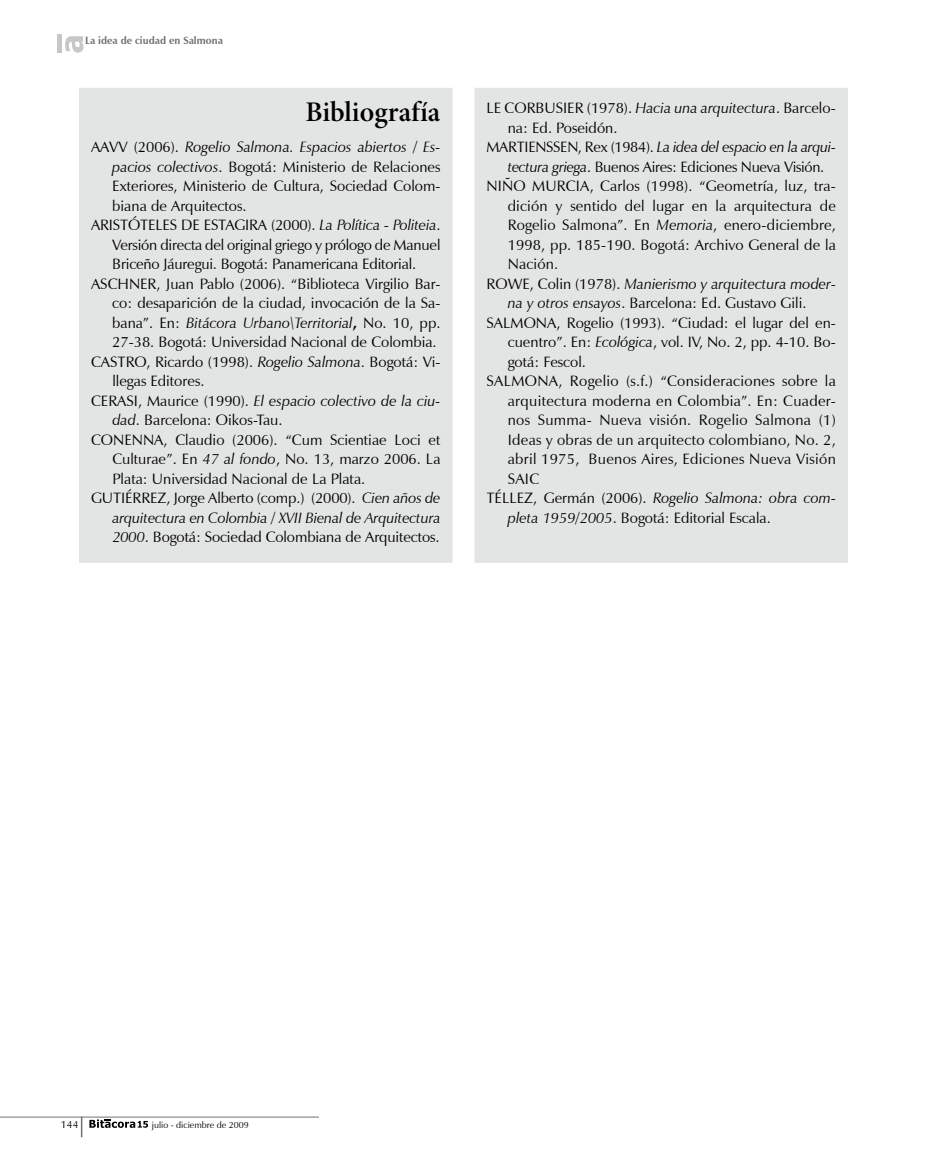
<style>
.page{position:relative;width:927px;height:1170px;background:#fff}
.page>*{position:absolute;margin:0;border:0;box-sizing:border-box;transform-origin:0 0}
.t1{font:28.5px "Minion Pro Semibold Subh";color:#000}
.t2{font:15px "Zapf Humanist 601 BT";color:#000}
.t3{font:italic 15px "Zapf Humanist 601 BT";color:#000}
.t4{font:15px "Zapf Humanist 601 BT";letter-spacing:.02em;color:#000}
.t5{font:15px "Zapf Humanist 601 BT";letter-spacing:-.02em;color:#000}
.t6{font:italic 15px "Zapf Humanist 601 BT";letter-spacing:-.02em;color:#000}
.t7{font:700 10.5px "Zapf Humanist 601 BT";color:#707172}
.t8{font:10.5px "Zapf Humanist 601 BT";color:#000}
.t9{font:9px "Zapf Humanist 601 BT";color:#000}
.s1{font-style:normal}
.s2{font-style:italic}
.s3{font-weight:700;font-style:normal}
.s4{font-style:inherit}
</style>
<div class="page">
<hr style="left:0;top:1116px;width:319px;height:1px;background:#707172">
<svg style="left:81px;top:1116px;width:1px;height:21px"></svg>
<hr style="left:58px;top:34px;width:4px;height:19px;background:#c6c7c8">
<svg style="left:65px;top:36px;width:19px;height:17px"></svg>
<svg style="left:89px;top:1119px;width:59px;height:8px"></svg>
<div style="left:85px;top:94px;width:361px;height:463px;background:#e3e4e4"></div>
<div style="left:79px;top:88px;width:373px;height:475px;border:12px solid #e3e4e4"></div>
<div style="left:480px;top:94px;width:362px;height:463px;background:#e3e4e4"></div>
<div style="left:474px;top:88px;width:374px;height:475px;border:12px solid #e3e4e4"></div>
<p class="t7" style="left:85px;top:34px;width:140px">La idea de ciudad en Salmona</p>
<h1 class="t1" style="left:306px;top:94px;width:136px">Bibliografía</h1>
<p class="t3" style="left:91px;top:138px;width:351px"><span class="s1">AAVV (2006).</span> Rogelio Salmona. Espacios abiertos / Es-</p>
<p class="t2" style="left:112px;top:157px;width:330px"><span class="s2">pacios colectivos</span>. Bogotá: Ministerio de Relaciones</p>
<p class="t2" style="left:112px;top:177px;width:330px">Exteriores, Ministerio de Cultura, Sociedad Colom-</p>
<p class="t2" style="left:112px;top:196px;width:136px">biana de Arquitectos.</p>
<p class="t2" style="left:91px;top:216px;width:18px">ARISTÓTELES</p>
<p class="t3" style="left:181px;top:216px;width:261px"><span class="s1">DE ESTAGIRA (2000).</span> La Política - Politeia<span class="s1">.</span></p>
<p class="t2" style="left:112px;top:235px;width:330px">Versión directa del original griego y prólogo de Manuel</p>
<p class="t2" style="left:112px;top:255px;width:305px">Briceño Jáuregui. Bogotá: Panamericana Editorial.</p>
<p class="t2" style="left:91px;top:274px;width:351px">ASCHNER, Juan Pablo (2006). “Biblioteca Virgilio Bar-</p>
<p class="t2" style="left:112px;top:294px;width:330px">co: desaparición de la ciudad, invocación de la Sa-</p>
<p class="t3" style="left:112px;top:313px;width:330px"><span class="s1">bana”. En:</span> Bitácora Urbano\Territorial<span class="s3">,</span> <span class="s1">No. 10, pp.</span></p>
<p class="t2" style="left:112px;top:333px;width:326px">27-38. Bogotá: Universidad Nacional de Colombia.</p>
<p class="t2" style="left:91px;top:352px;width:29px">CASTRO</p>
<p class="t2" style="left:146px;top:352px;width:296px"><span class="s4">,</span> Ricardo (1998). <span class="s2">Rogelio Salmona</span>. Bogotá: Vi-</p>
<p class="t2" style="left:112px;top:372px;width:94px">llegas Editores.</p>
<p class="t3" style="left:91px;top:391px;width:351px"><span class="s1">CERASI</span> <span class="s1">,</span> <span class="s1">Maurice (1990).</span> El espacio colectivo de la ciu-</p>
<p class="t2" style="left:112px;top:411px;width:172px"><span class="s2">dad</span>. Barcelona: Oikos-Tau.</p>
<p class="t2" style="left:91px;top:430px;width:351px">CONENNA, Claudio (2006). “Cum Scientiae Loci et</p>
<p class="t2" style="left:112px;top:450px;width:330px">Culturae”. En <span class="s2">47 al fondo</span>, No. 13, marzo 2006. La</p>
<p class="t2" style="left:112px;top:469px;width:254px">Plata: Universidad Nacional de La Plata.</p>
<p class="t2" style="left:91px;top:489px;width:351px">GUTI ÉRREZ, Jorge Alberto (comp.) (2000). <span class="s2">Cien años de</span></p>
<p class="t3" style="left:112px;top:508px;width:330px">arquitectura en Colombia / XVII Bienal de Arquitectura</p>
<p class="t2" style="left:112px;top:528px;width:329px"><span class="s2">2000</span>. Bogotá: Sociedad Colombiana de Arquitectos.</p>
<p class="t2" style="left:486px;top:99px;width:78px">LE CORBUSIER</p>
<p class="t3" style="left:587px;top:99px;width:251px"><span class="s1">(1978).</span> Hacia una arquitectura<span class="s1">. Barcelo-</span></p>
<p class="t2" style="left:508px;top:118px;width:111px">na: Ed. Poseidón.</p>
<p class="t2" style="left:486px;top:138px;width:30px">MARTIE</p>
<p class="t6" style="left:535px;top:138px;width:302px"><span class="s1">NSSE N, Rex (1984).</span> La idea del espacio en la arqui-</p>
<p class="t5" style="left:508px;top:157px;width:318px"><span class="s2">tectura griega</span>. Buenos Aires: Ediciones Nueva Visión.</p>
<p class="t2" style="left:486px;top:177px;width:351px">NI ÑO MURCIA, Carlos (1998). “Geometría, luz, tra-</p>
<p class="t2" style="left:508px;top:196px;width:330px">dición y sentido del lugar en la arquitectura de</p>
<p class="t2" style="left:508px;top:216px;width:330px">Rogelio Salmona”. En <span class="s2">Memoria</span>, enero-diciembre,</p>
<p class="t2" style="left:508px;top:235px;width:330px">1998, pp. 185-190. Bogotá: Archivo General de la</p>
<p class="t2" style="left:508px;top:255px;width:52px">Nación.</p>
<p class="t3" style="left:486px;top:274px;width:351px"><span class="s1">ROWE</span><span class="s1">,</span> <span class="s1">Colin (1978).</span> Manierismo y arquitectura moder-</p>
<p class="t2" style="left:508px;top:294px;width:300px"><span class="s2">na y otros ensayos</span>. Barcelona: Ed. Gustavo Gili.</p>
<p class="t2" style="left:486px;top:313px;width:28px">SALMO</p>
<p class="t2" style="left:536px;top:313px;width:301px">NA, Rogelio (1993). “Ciudad: el lugar del en-</p>
<p class="t2" style="left:508px;top:333px;width:330px">cuentro”. En: <span class="s2">Ecológica</span>, vol. IV, No. 2, pp. 4-10. Bo-</p>
<p class="t2" style="left:508px;top:352px;width:80px">gotá: Fescol.</p>
<p class="t2" style="left:486px;top:372px;width:29px">SALMO</p>
<p class="t4" style="left:537px;top:372px;width:300px">NA, Rogelio (s.f.) “Consideraciones sobre la</p>
<p class="t4" style="left:508px;top:391px;width:330px">arquitectura moderna en Colombia”. En: Cuader-</p>
<p class="t4" style="left:508px;top:411px;width:330px">nos Summa- Nueva visión. Rogelio Salmona (1)</p>
<p class="t4" style="left:508px;top:430px;width:330px">Ideas y obras de un arquitecto colombiano, No. 2,</p>
<p class="t4" style="left:508px;top:450px;width:330px">abril 1975, Buenos Aires, Ediciones Nueva Visión</p>
<p class="t2" style="left:508px;top:469px;width:33px">SAIC</p>
<p class="t3" style="left:486px;top:489px;width:351px"><span class="s1">TÉLLEZ</span><span class="s1">,</span> <span class="s1">Germán (2006).</span> Rogelio Salmona: obra com-</p>
<p class="t2" style="left:508px;top:508px;width:265px"><span class="s2">pleta 1959/2005</span>. Bogotá: Editorial Escala.</p>
<p class="t8" style="left:61px;top:1117px;width:19px">144</p>
<p class="t9" style="left:152px;top:1119px;width:98px">julio - diciembre de 2009</p>
</div>
